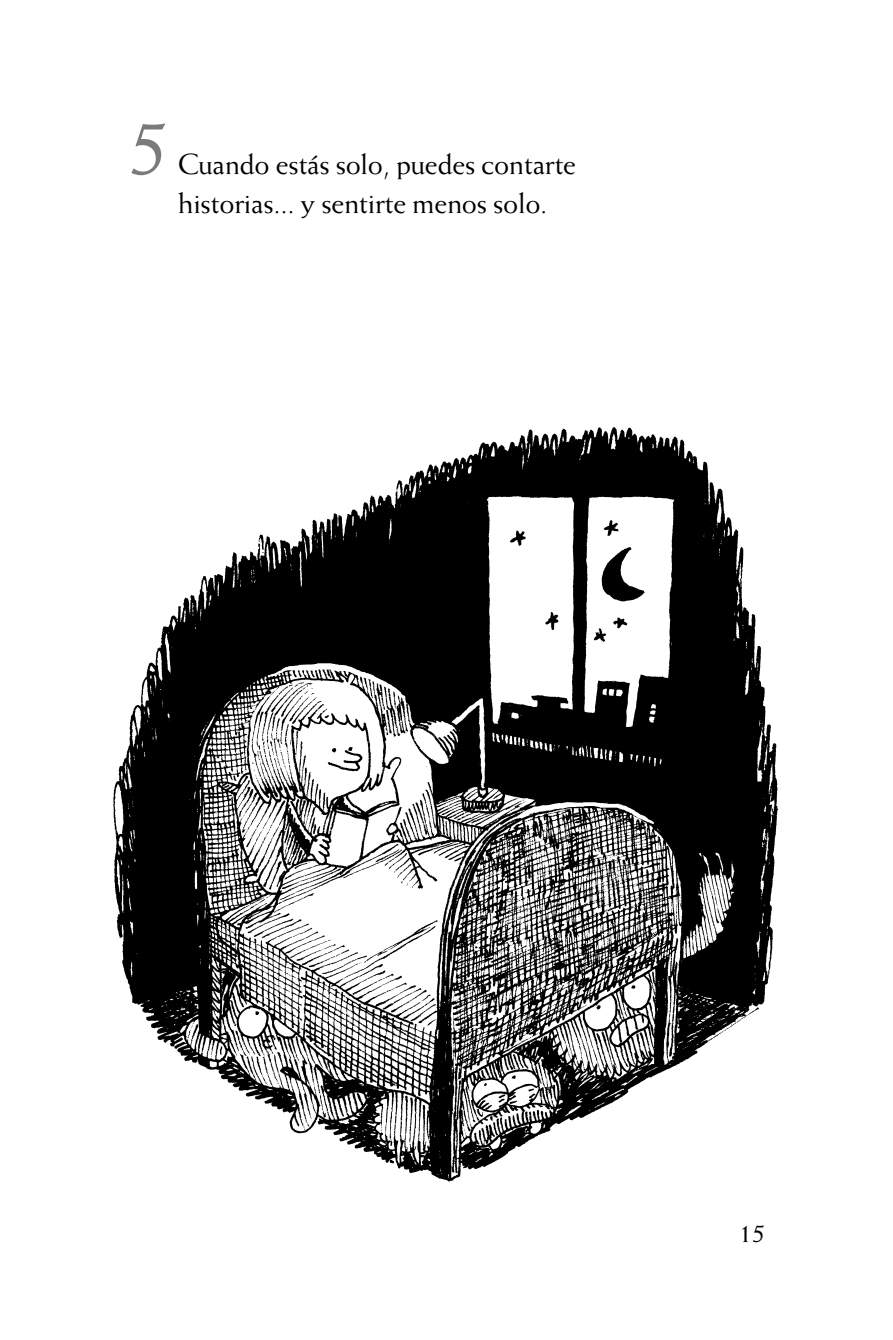
<style>
.page{position:relative;width:893px;height:1340px;background:#fff}
.page>*{position:absolute;margin:0;border:0;box-sizing:border-box;transform-origin:0 0}
.captTexto{font:83.25px "Weiss Std";color:#7c7b7b}
.captTexto-2{font:29.25px/38.2px "Weiss Std";letter-spacing:-.01em;color:#000}
.t1{font:27px "Weiss Std";color:#000}
</style>
<div class="page">
<img style="left:113px;top:427px;width:666px;height:755px">
<p class="captTexto" style="left:128px;top:98px;width:43px">5</p>
<p class="captTexto-2" style="left:178px;top:145px;width:400px">Cuando estás solo, puedes contarte historias... y sentirte menos solo.</p>
<p class="t1" style="left:738px;top:1216px;width:28px">15</p>
</div>
